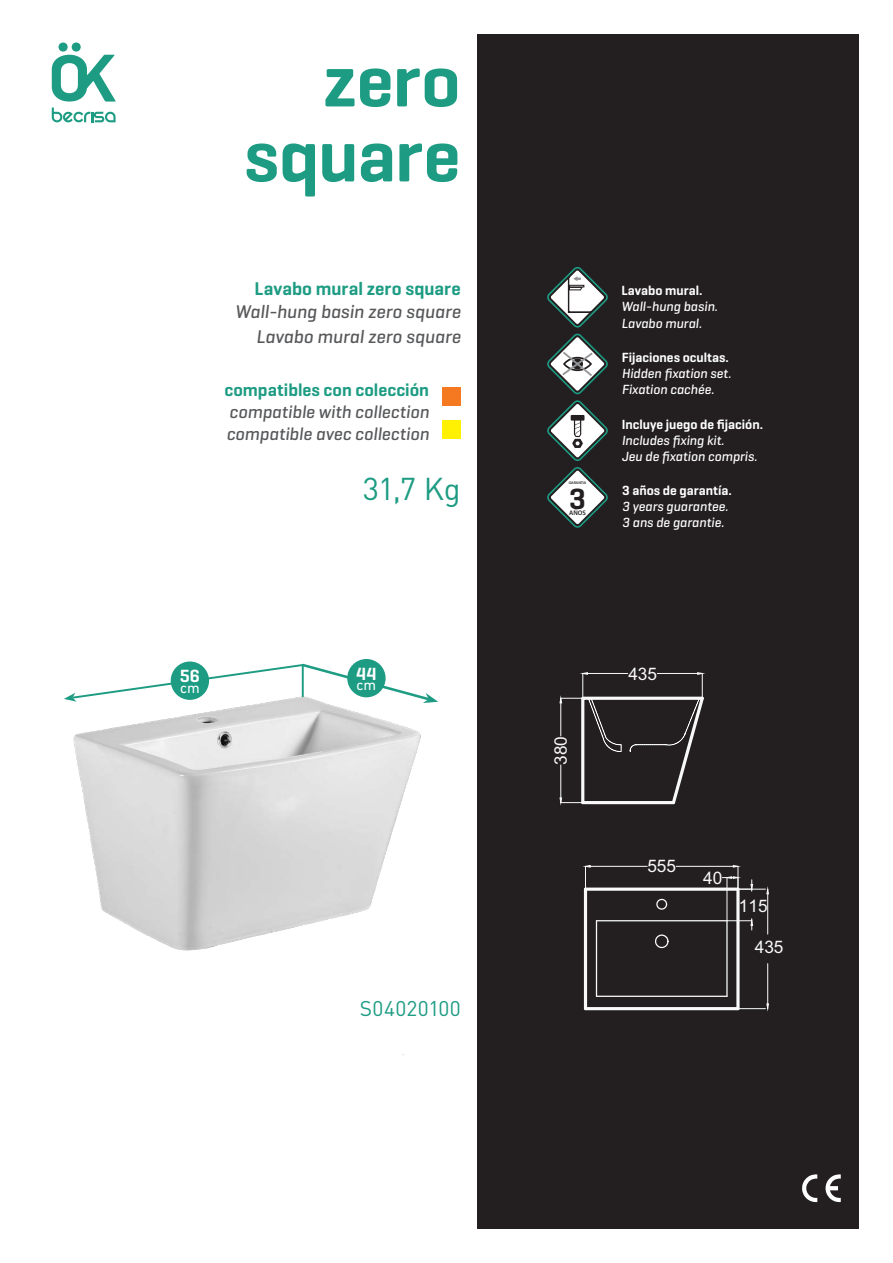
<style>
.page{position:relative;width:893px;height:1263px;background:#fff}
.page>*{position:absolute;margin:0;border:0;box-sizing:border-box;transform-origin:0 0}
.t1{font:600 75px/75px "Geogrotesque";letter-spacing:-.01em;color:#1d9c83;text-align:right}
.t2{font:31.2px "DIN Pro";color:#1d9c83}
.t3{font:600 29.7px "Geogrotesque";color:#231f20}
.t4{font:21px "DIN Pro";letter-spacing:.015em;color:#1d9c83}
.t5{font:italic 500 18.75px "Geogrotesque";color:#57585a}
.t6{font:600 18.75px "Geogrotesque";color:#1d9c83}
.t7{font:italic 500 18px "Geogrotesque";color:#57585a}
.t8{font:600 18px "Geogrotesque";color:#1d9c83}
.t9{font:600 18px "Geogrotesque";color:#fff}
.t10{font:17.25px "Arial";color:#f9f9f9}
.t11{font:15px "DIN Next LT Pro";color:#fff}
.Iconos{font:italic 500 13.5px/16.2px "Geogrotesque";color:#fff}
.t12{font:600 6.6px "Myriad Pro";color:#231f20}
.t13{font:600 3.9px "Myriad Pro";color:#231f20}
.s1{font-weight:600;font-style:normal}
</style>
<div class="page">
<div style="left:478px;top:34px;width:381px;height:1195px;background:#231f20"></div>
<svg style="left:52px;top:43px;width:64px;height:59px"></svg>
<svg style="left:52px;top:108px;width:64px;height:14px"></svg>
<svg style="left:802px;top:1174px;width:15px;height:28px"></svg>
<svg style="left:825px;top:1174px;width:16px;height:28px"></svg>
<svg style="left:64px;top:662px;width:374px;height:41px"></svg>
<div style="left:347px;top:659px;width:39px;height:38px;background:#1d9c83;border-radius:50%"></div>
<img style="left:69px;top:687px;width:355px;height:264px">
<hr style="left:585px;top:1007px;width:153px;height:3px;background:#f9f9f9">
<svg style="left:559px;top:672px;width:210px;height:337px"></svg>
<div style="left:443px;top:388px;width:18px;height:18px;background:#f47921"></div>
<div style="left:443px;top:420px;width:18px;height:18px;background:#fff101"></div>
<svg style="left:547px;top:267px;width:61px;height:261px"></svg>
<p class="t1" style="left:244px;top:43px;width:218px">zero square</p>
<p class="t6" style="left:254px;top:277px;width:208px">Lavabo mural zero square</p>
<p class="t5" style="left:235px;top:300px;width:227px">Wall-hung basin zero square</p>
<p class="t5" style="left:256px;top:325px;width:206px">Lavabo mural zero square</p>
<p class="t8" style="left:224px;top:379px;width:206px">compatibles con colección</p>
<p class="t7" style="left:229px;top:401px;width:201px">compatible with collection</p>
<p class="t7" style="left:226px;top:422px;width:204px">compatible avec collection</p>
<p class="t2" style="left:363px;top:465px;width:99px">31,7 Kg</p>
<p class="t9" style="left:180px;top:665px;width:22px">56</p>
<p class="t11" style="left:180px;top:679px;width:21px">cm</p>
<p class="t9" style="left:356px;top:663px;width:22px">44</p>
<p class="t11" style="left:357px;top:676px;width:21px">cm</p>
<p class="t4" style="left:360px;top:992px;width:102px">S04020100</p>
<p class="t13" style="left:569px;top:480px;width:19px">GARANTIA</p>
<p class="t12" style="left:569px;top:508px;width:18px">AÑOS</p>
<p class="t3" style="left:569px;top:480px;width:18px">3</p>
<p class="Iconos" style="left:621px;top:282px;width:98px"><span class="s1">Lavabo mural.<br></span>Wall-hung basin.<br>Lavabo mural.</p>
<p class="Iconos" style="left:622px;top:349px;width:111px"><span class="s1">Fijaciones ocultas.<br></span>Hidden fixation set.<br>Fixation cachée.</p>
<p class="Iconos" style="left:622px;top:416px;width:143px"><span class="s1">Incluye juego de fijación.<br></span>Includes fixing kit.<br>Jeu de fixation compris.</p>
<p class="Iconos" style="left:622px;top:482px;width:111px"><span class="s1">3 años de garantía.<br></span>3 years guarantee.<br>3 ans de garantie.</p>
<p class="t10" style="left:549px;top:765px;width:30px;rotate:-90deg">380</p>
<p class="t10" style="left:628px;top:662px;width:30px">435</p>
<p class="t10" style="left:647px;top:854px;width:30px">555</p>
<p class="t10" style="left:703px;top:866px;width:21px">40</p>
<p class="t10" style="left:739px;top:894px;width:30px">115</p>
<p class="t10" style="left:755px;top:935px;width:30px">435</p>
</div>
